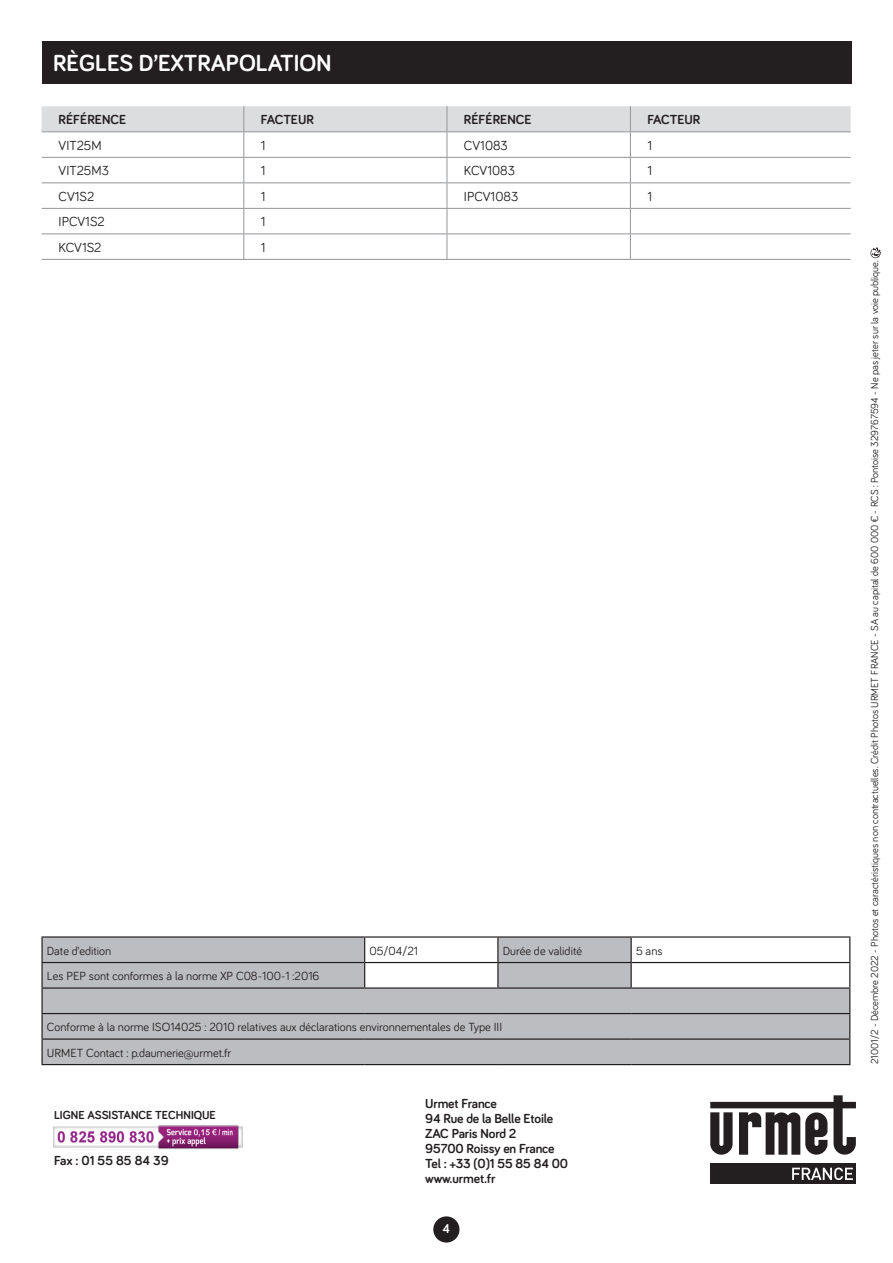
<style>
.page{position:relative;width:893px;height:1263px;background:#fff}
.page>*{position:absolute;margin:0;border:0;box-sizing:border-box;transform-origin:0 0}
.t1{font:700 24px "Bariol";color:#fff}
.t2{font:700 13.5px/15px "Bariol";letter-spacing:-.01em;color:#231f20}
.t3{font:13.5px "Bariol";color:#231f20}
.t4{font:700 13.35px "Bariol";color:#fff}
.t5{font:12.15px/25.5px "Bariol";color:#231f20}
.t6{font:700 12px "Bariol";color:#231f20}
.t7{font:10.5px "Bariol";color:#231f20}
</style>
<div class="page">
<div style="left:433px;top:1216px;width:26px;height:26px;background:#231f20;border-radius:50%"></div>
<div style="left:42px;top:41px;width:809px;height:43px;background:#231f20"></div>
<svg style="left:42px;top:106px;width:809px;height:153px"></svg>
<hr style="left:42px;top:259px;width:202px;height:1px;background:#939598">
<hr style="left:244px;top:259px;width:203px;height:1px;background:#939598">
<hr style="left:447px;top:259px;width:183px;height:1px;background:#939598">
<hr style="left:630px;top:259px;width:221px;height:1px;background:#939598">
<div style="left:43px;top:938px;width:321px;height:126px;background:#bcbdc0"></div>
<hr style="left:41px;top:936px;width:324px;height:2px;background:#231f20">
<hr style="left:41px;top:938px;width:2px;height:24px;background:#231f20">
<hr style="left:365px;top:936px;width:133px;height:2px;background:#231f20">
<hr style="left:498px;top:936px;width:133px;height:2px;background:#231f20">
<hr style="left:631px;top:936px;width:219px;height:2px;background:#231f20">
<hr style="left:41px;top:962px;width:324px;height:1px;background:#231f20">
<hr style="left:41px;top:963px;width:2px;height:24px;background:#231f20">
<hr style="left:41px;top:987px;width:324px;height:2px;background:#231f20">
<hr style="left:41px;top:989px;width:2px;height:24px;background:#231f20">
<hr style="left:41px;top:1013px;width:324px;height:1px;background:#231f20">
<hr style="left:41px;top:1014px;width:2px;height:24px;background:#231f20">
<hr style="left:41px;top:1038px;width:324px;height:2px;background:#231f20">
<hr style="left:41px;top:1040px;width:2px;height:24px;background:#231f20">
<svg style="left:364px;top:937px;width:486px;height:127px"></svg>
<hr style="left:41px;top:1064px;width:324px;height:1px;background:#231f20">
<hr style="left:365px;top:1064px;width:133px;height:1px;background:#231f20">
<hr style="left:498px;top:1064px;width:133px;height:1px;background:#231f20">
<hr style="left:631px;top:1064px;width:219px;height:1px;background:#231f20">
<div style="left:710px;top:1163px;width:146px;height:21px;background:#231f20"></div>
<svg style="left:710px;top:1095px;width:146px;height:60px"></svg>
<svg style="left:792px;top:1167px;width:61px;height:13px"></svg>
<img style="left:54px;top:1124px;width:189px;height:25px">
<svg style="left:870px;top:247px;width:11px;height:11px"></svg>
<h1 class="t1" style="left:53px;top:46px;width:280px">RÈGLES D’EXTRAPOLATION</h1>
<p class="t2" style="left:59px;top:112px;width:69px">RÉFÉRENCE</p>
<p class="t2" style="left:261px;top:112px;width:55px">FACTEUR</p>
<p class="t2" style="left:464px;top:112px;width:69px">RÉFÉRENCE</p>
<p class="t2" style="left:647px;top:112px;width:55px">FACTEUR</p>
<p class="t3" style="left:59px;top:136px;width:45px">VIT25M</p>
<p class="t3" style="left:261px;top:136px;width:6px">1</p>
<p class="t3" style="left:464px;top:136px;width:45px">CV1083</p>
<p class="t3" style="left:647px;top:136px;width:6px">1</p>
<p class="t3" style="left:59px;top:162px;width:52px">VIT25M3</p>
<p class="t3" style="left:261px;top:162px;width:6px">1</p>
<p class="t3" style="left:464px;top:162px;width:53px">KCV1083</p>
<p class="t3" style="left:647px;top:162px;width:6px">1</p>
<p class="t3" style="left:59px;top:187px;width:37px">CV1S2</p>
<p class="t3" style="left:261px;top:187px;width:6px">1</p>
<p class="t3" style="left:464px;top:187px;width:56px">IPCV1083</p>
<p class="t3" style="left:647px;top:187px;width:6px">1</p>
<p class="t3" style="left:59px;top:213px;width:48px">IPCV1S2</p>
<p class="t3" style="left:261px;top:213px;width:6px">1</p>
<p class="t3" style="left:59px;top:238px;width:44px">KCV1S2</p>
<p class="t3" style="left:261px;top:238px;width:6px">1</p>
<p class="t5" style="left:47px;top:937px;width:66px">Date d’edition</p>
<p class="t5" style="left:370px;top:937px;width:50px">05/04/21</p>
<p class="t5" style="left:503px;top:937px;width:81px">Durée de validité</p>
<p class="t5" style="left:636px;top:937px;width:28px">5 ans</p>
<p class="t5" style="left:47px;top:963px;width:274px">Les PEP sont conformes à la norme XP C08-100-1 :2016</p>
<p class="t5" style="left:47px;top:1014px;width:457px">Conforme à la norme ISO14025 : 2010 relatives aux déclarations environnementales de Type III<br>URMET Contact : p.daumerie@urmet.fr</p>
<p class="t2" style="left:425px;top:1095px;width:144px">Urmet France<br>94 Rue de la Belle Etoile<br>ZAC Paris Nord 2<br>95700 Roissy en France<br>Tel : +33 (0)1 55 85 84 00 www.urmet.fr</p>
<p class="t6" style="left:54px;top:1106px;width:163px">LIGNE ASSISTANCE TECHNIQUE</p>
<p class="t2" style="left:54px;top:1152px;width:116px">Fax : 01 55 85 84 39</p>
<p class="t4" style="left:442px;top:1219px;width:9px">4</p>
<p class="t7" style="left:867px;top:1064px;width:805px;rotate:-90deg">21001/2 - Décembre 2022 - Photos et caractéristiques non contractuelles. Crédit Photos URMET FRANCE - SA au capital de 600 000 € - RCS : Pontoise 329767594 - Ne pas jeter sur la voie publique.</p>
</div>
